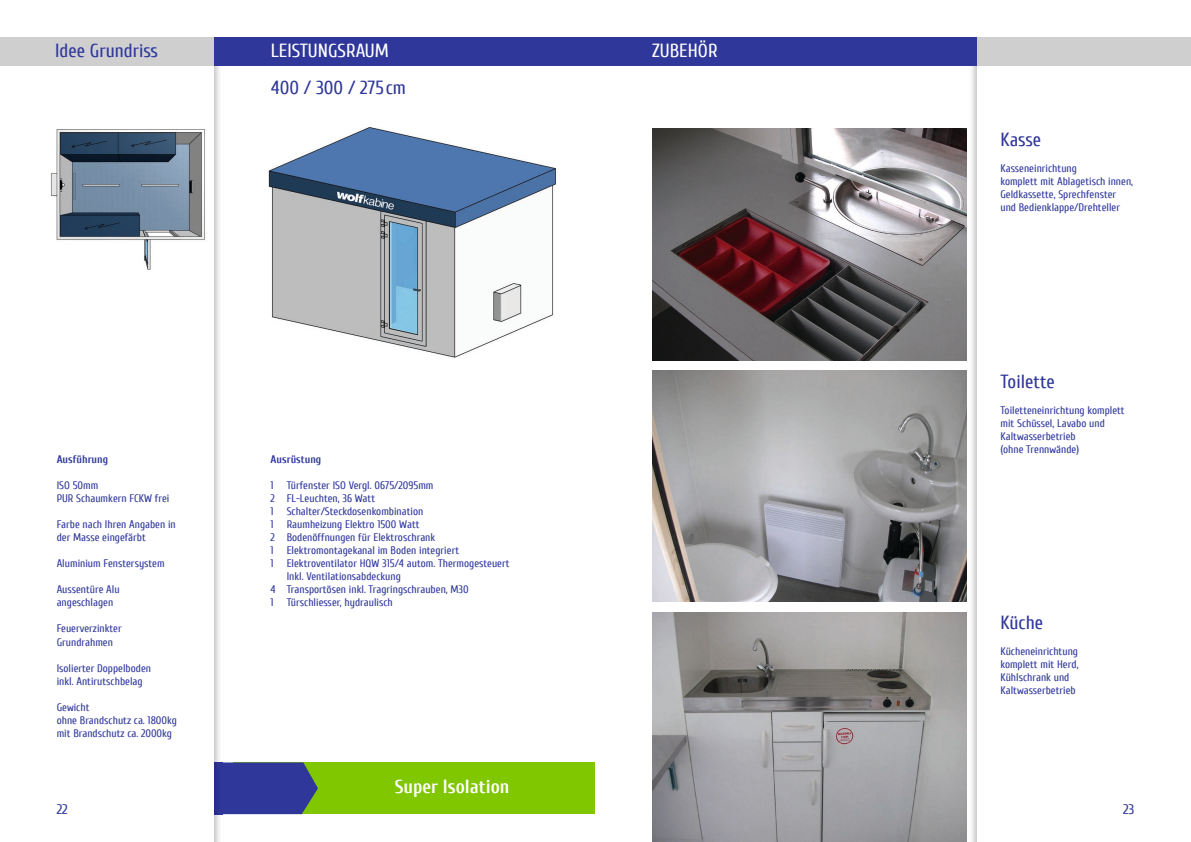
<style>
.page{position:relative;width:1191px;height:842px;background:#fff}
.page>*{position:absolute;margin:0;border:0;box-sizing:border-box;transform-origin:0 0}
.t1{font:19px "Cuprum";color:#2f379b}
.t2{font:19px "Cuprum";color:#fff}
.t3{font:700 19px "Cuprum";color:#fff}
.t4{font:14px "Cuprum";color:#2f379b}
.t5{font:11px/13px "Cuprum";color:#2f379b}
.t6{font:700 11px "Cuprum";color:#2f379b}
</style>
<div class="page">
<div style="left:233px;top:762px;width:362px;height:52px;background:#80c700"></div>
<svg style="left:222px;top:762px;width:96px;height:52px"></svg>
<img style="left:214px;top:65px;width:8px;height:777px">
<img style="left:214px;top:762px;width:8px;height:52px">
<div style="left:214px;top:37px;width:381px;height:28px;background:#2f379b"></div>
<div style="left:0;top:37px;width:214px;height:28px;background:#cfcfd0"></div>
<img style="left:969px;top:65px;width:8px;height:777px">
<div style="left:977px;top:37px;width:214px;height:28px;background:#cfcfd0"></div>
<div style="left:595px;top:37px;width:382px;height:28px;background:#2f379b"></div>
<img style="left:652px;top:129px;width:314px;height:231px">
<img style="left:652px;top:371px;width:314px;height:230px">
<img style="left:652px;top:612px;width:314px;height:230px">
<img style="left:268px;top:127px;width:288px;height:231px">
<img style="left:50px;top:129px;width:155px;height:141px">
<h1 class="t1" style="left:55px;top:40px;width:104px">Idee Grundriss</h1>
<h1 class="t2" style="left:271px;top:40px;width:120px">LEISTUNGSRAUM</h1>
<h1 class="t2" style="left:652px;top:40px;width:67px">ZUBEHÖR</h1>
<h1 class="t1" style="left:271px;top:77px;width:137px">400 / 300 / 275cm</h1>
<p class="t6" style="left:57px;top:454px;width:53px">Ausführung</p>
<p class="t5" style="left:57px;top:479px;width:114px">ISO 50mm<br>PUR Schaumkern FCKW frei</p>
<p class="t5" style="left:57px;top:518px;width:121px">Farbe nach Ihren Angaben in der Masse eingefärbt</p>
<p class="t5" style="left:57px;top:557px;width:109px">Aluminium Fenstersystem</p>
<p class="t5" style="left:57px;top:583px;width:64px">Aussentüre Alu angeschlagen</p>
<p class="t5" style="left:57px;top:622px;width:67px">Feuerverzinkter<br>Grundrahmen</p>
<p class="t5" style="left:57px;top:661px;width:96px">Isolierter Doppelboden inkl. Antirutschbelag</p>
<p class="t5" style="left:57px;top:700px;width:122px">Gewicht<br>ohne Brandschutz ca. 1800kg mit Brandschutz ca. 2000kg</p>
<p class="t6" style="left:271px;top:454px;width:52px">Ausrüstung</p>
<p class="t5" style="left:271px;top:479px;width:164px">1 Türfenster ISO Vergl. 0675/2095mm</p>
<p class="t5" style="left:271px;top:492px;width:106px">2 FL-Leuchten, 36 Watt</p>
<p class="t5" style="left:271px;top:505px;width:154px">1 Schalter/Steckdosenkombination</p>
<p class="t5" style="left:271px;top:518px;width:150px">1 Raumheizung Elektro 1500 Watt</p>
<p class="t5" style="left:271px;top:531px;width:166px">2 Bodenöffnungen für Elektroschrank</p>
<p class="t5" style="left:271px;top:544px;width:190px">1 Elektromontagekanal im Boden integriert</p>
<p class="t5" style="left:271px;top:557px;width:240px">1 Elektroventilator HQW 315/4 autom. Thermogesteuert</p>
<p class="t5" style="left:287px;top:570px;width:116px">Inkl. Ventilationsabdeckung</p>
<p class="t5" style="left:271px;top:583px;width:200px">4 Transportösen inkl. Tragringschrauben, M30</p>
<p class="t5" style="left:271px;top:596px;width:124px">1 Türschliesser, hydraulisch</p>
<h1 class="t3" style="left:395px;top:776px;width:116px">Super Isolation</h1>
<h1 class="t1" style="left:1000px;top:129px;width:42px">Kasse</h1>
<p class="t5" style="left:1000px;top:162px;width:134px">Kasseneinrichtung<br>komplett mit Ablagetisch innen,<br>Geldkassette, Sprechfenster und Bedienklappe/Drehteller</p>
<h1 class="t1" style="left:1000px;top:371px;width:56px">Toilette</h1>
<p class="t5" style="left:1000px;top:404px;width:126px">Toiletteneinrichtung komplett mit Schüssel, Lavabo und<br>Kaltwasserbetrieb<br>(ohne Trennwände)</p>
<h1 class="t1" style="left:1000px;top:612px;width:44px">Küche</h1>
<p class="t5" style="left:1000px;top:645px;width:80px">Kücheneinrichtung komplett mit Herd,<br>Kühlschrank und<br>Kaltwasserbetrieb</p>
<p class="t4" style="left:57px;top:801px;width:12px">22</p>
<p class="t4" style="left:1123px;top:801px;width:13px">23</p>
</div>
